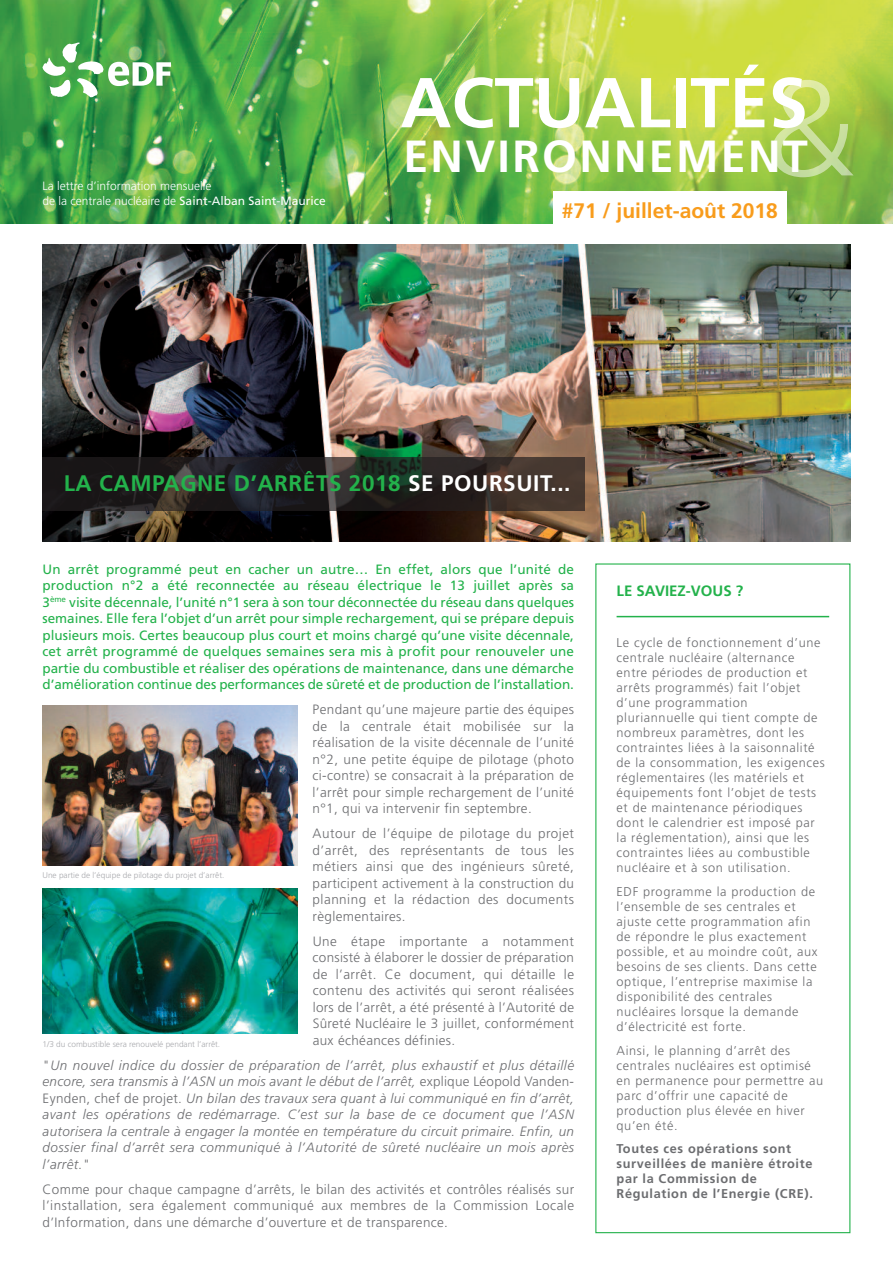
<style>
.page{position:relative;width:893px;height:1263px;background:#fff}
.page>*{position:absolute;margin:0;border:0;box-sizing:border-box;transform-origin:0 0}
.t1{font:300 135px "Frutiger";color:rgb(255 255 255/.5)}
.t2{font:700 70.5px "Frutiger";color:#fff}
.t3{font:700 45px "Frutiger";letter-spacing:.05em;color:#fff}
.t4{font:700 22.5px "Frutiger";letter-spacing:.025em;color:#23b24b}
.t5{font:700 21px "Frutiger";color:#f89c1c}
.t6{font:700 15px "Frutiger";color:#23b24b}
.t7{font:300 13.5px/16.5px "Frutiger";letter-spacing:.025em;color:#6c6d70;text-align:justify}
.t8{font:13.5px/16.5px "Frutiger";letter-spacing:-.005em;color:#23b24b;text-align:justify}
.t9{font:italic 300 13.5px/16.5px "Frutiger";letter-spacing:.035em;color:#6c6d70;text-align:justify}
.t10{font:300 12.75px/15px "Frutiger";letter-spacing:.05em;color:#6c6d70}
.t11{font:700 12.75px/15px "Frutiger";letter-spacing:.05em;color:#6c6d70}
.t12{font:300 12px/15px "Frutiger";color:#fff}
.t13{font:300 8.25px "Frutiger";color:#a8a9ad}
.s1{font-weight:400}
.s2{color:#fff}
.s3{font-style:normal}
</style>
<div class="page">
<img style="left:0;top:0;width:893px;height:223px">
<svg style="left:43px;top:43px;width:127px;height:54px"></svg>
<img style="left:43px;top:244px;width:807px;height:298px">
<div style="left:553px;top:191px;width:234px;height:43px;background:#fff"></div>
<hr style="left:617px;top:616px;width:212px;height:1px;background:#23b24b">
<img style="left:43px;top:889px;width:255px;height:144px">
<img style="left:43px;top:706px;width:255px;height:159px">
<div style="left:43px;top:457px;width:542px;height:53px;background:#231f20;opacity:.7"></div>
<p class="t12" style="left:43px;top:179px;width:285px">La lettre d’information mensuelle<br>de la centrale nucléaire de <span class="s1">Saint-Alban Saint-Maurice</span></p>
<h2 class="t2" style="left:400px;top:74px;width:409px">ACTUALITÉS</h2>
<h3 class="t3" style="left:403px;top:139px;width:406px">ENVIRONNEMENT</h3>
<h1 class="t1" style="left:765px;top:74px;width:92px">&amp;</h1>
<h3 class="t5" style="left:562px;top:202px;width:217px">#71 / juillet-août 2018</h3>
<h3 class="t4" style="left:64px;top:474px;width:508px">LA CAMPAGNE D’ARRÊTS 2018 <span class="s2">SE POURSUIT...</span></h3>
<p class="t8" style="left:43px;top:562px;width:533px">Un arrêt programmé peut en cacher un autre… En effet, alors que l’unité de production n°2 a été reconnectée au réseau électrique le 13 juillet après sa 3<sup>ème</sup> visite décennale, l’unité n°1 sera à son tour déconnectée du réseau dans quelques semaines. Elle fera l’objet d’un arrêt pour simple rechargement, qui se prépare depuis plusieurs mois. Certes beaucoup plus court et moins chargé qu’une visite décennale, cet arrêt programmé de quelques semaines sera mis à profit pour renouveler une partie du combustible et réaliser des opérations de maintenance, dans une démarche d’amélioration continue des performances de sûreté et de production de l’installation.</p>
<p class="t7" style="left:313px;top:702px;width:263px">Pendant qu’une majeure partie des équipes de la centrale était mobilisée sur la réalisation de la visite décennale de l’unité n°2, une petite équipe de pilotage (photo ci-contre) se consacrait à la préparation de l’arrêt pour simple rechargement de l’unité n°1, qui va intervenir fin septembre.</p>
<p class="t7" style="left:313px;top:826px;width:263px">Autour de l’équipe de pilotage du projet d’arrêt, des représentants de tous les métiers ainsi que des ingénieurs sûreté, participent activement à la construction du planning et la rédaction des documents règlementaires.</p>
<p class="t7" style="left:313px;top:934px;width:263px">Une étape importante a notamment consisté à élaborer le dossier de préparation de l’arrêt. Ce document, qui détaille le contenu des activités qui seront réalisées lors de l’arrêt, a été présenté à l’Autorité de Sûreté Nucléaire le 3 juillet, conformément aux échéances définies.</p>
<p class="t9" style="left:43px;top:1058px;width:533px"><span class="s3">"</span>Un nouvel indice du dossier de préparation de l’arrêt, plus exhaustif et plus détaillé encore, sera transmis à l’ASN un mois avant le début de l’arrêt, <span class="s3">explique Léopold Vanden-Eynden, chef de projet.</span> Un bilan des travaux sera quant à lui communiqué en fin d’arrêt, avant les opérations de redémarrage. C’est sur la base de ce document que l’ASN autorisera la centrale à engager la montée en température du circuit primaire. Enfin, un dossier final d’arrêt sera communiqué à l’Autorité de sûreté nucléaire un mois après l’arrêt.<span class="s3">"</span></p>
<p class="t7" style="left:43px;top:1182px;width:533px">Comme pour chaque campagne d’arrêts, le bilan des activités et contrôles réalisés sur l’installation, sera également communiqué aux membres de la Commission Locale d’Information, dans une démarche d’ouverture et de transparence.</p>
<p class="t13" style="left:43px;top:872px;width:183px">Une partie de l’équipe de pilotage du projet d’arrêt.</p>
<p class="t13" style="left:43px;top:1040px;width:179px">1/3 du combustible sera renouvelé pendant l’arrêt.</p>
<p class="t6" style="left:617px;top:585px;width:128px">LE SAVIEZ-VOUS ?</p>
<p class="t10" style="left:617px;top:636px;width:210px">Le cycle de fonctionnement d’une centrale nucléaire (alternance entre périodes de production et arrêts programmés) fait l’objet d’une programmation pluriannuelle qui tient compte de nombreux paramètres, dont les contraintes liées à la saisonnalité de la consommation, les exigences réglementaires (les matériels et équipements font l’objet de tests et de maintenance périodiques dont le calendrier est imposé par la réglementation), ainsi que les contraintes liées au combustible nucléaire et à son utilisation.</p>
<p class="t10" style="left:617px;top:885px;width:202px">EDF programme la production de l’ensemble de ses centrales et ajuste cette programmation afin de répondre le plus exactement possible, et au moindre coût, aux besoins de ses clients. Dans cette optique, l’entreprise maximise la disponibilité des centrales nucléaires lorsque la demande d’électricité est forte.</p>
<p class="t10" style="left:617px;top:1043px;width:208px">Ainsi, le planning d’arrêt des centrales nucléaires est optimisé en permanence pour permettre au parc d’offrir une capacité de production plus élevée en hiver qu’en été.</p>
<p class="t11" style="left:617px;top:1142px;width:198px">Toutes ces opérations sont surveillées de manière étroite par la Commission de<br>Régulation de l’Energie (CRE).</p>
</div>
